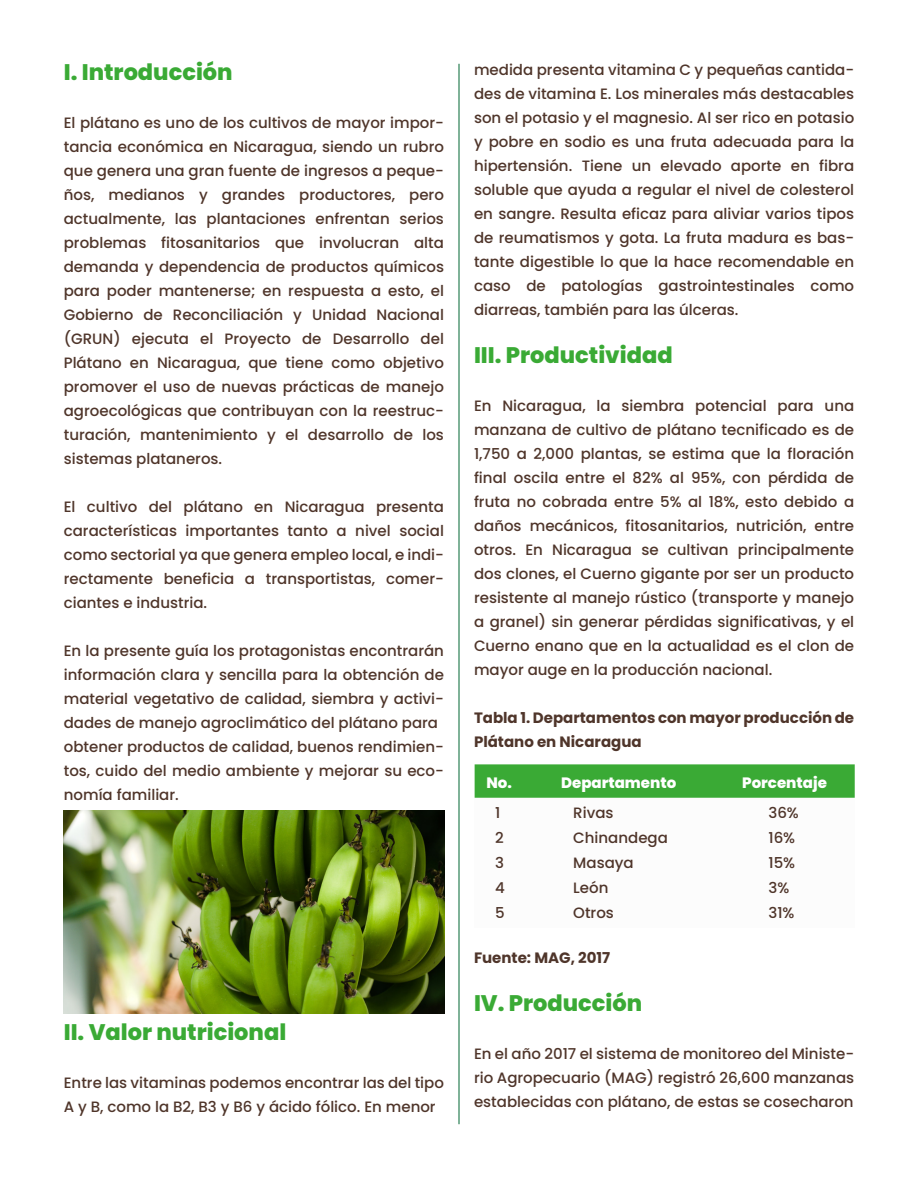
<style>
.page{position:relative;width:918px;height:1188px;background:#fff}
.page>*{position:absolute;margin:0;border:0;box-sizing:border-box;transform-origin:0 0}
.t1{font:800 22.5px "Poppins";color:#3aaa35}
.t2{font:500 15px/24px "Poppins";color:#4f352a;text-align:justify}
.t3{font:700 15px/24px "Poppins";color:#4f352a}
.t4{font:800 15px "Poppins";color:#fff}
</style>
<div class="page">
<hr style="left:459px;top:64px;width:1px;height:1060px;background:#063">
<div style="left:475px;top:764px;width:380px;height:34px;background:#3aaa35"></div>
<img style="left:64px;top:811px;width:380px;height:202px">
<h1 class="t1" style="left:64px;top:60px;width:170px">I. Introducción</h1>
<p class="t2" style="left:64px;top:111px;width:382px">El plátano es uno de los cultivos de mayor impor&shy;tancia económica en Nicaragua, siendo un rubro que genera una gran fuente de ingresos a peque&shy;ños, medianos y grandes productores, pero actualmente, las plantaciones enfrentan serios problemas fitosanitarios que involucran alta demanda y dependencia de productos químicos para poder mantenerse; en respuesta a esto, el Gobierno de Reconciliación y Unidad Nacional (GRUN) ejecuta el Proyecto de Desarrollo del Plátano en Nicaragua, que tiene como objetivo promover el uso de nuevas prácticas de manejo agroecológicas que contribuyan con la reestruc&shy;turación, mantenimiento y el desarrollo de los sistemas plataneros.</p>
<p class="t2" style="left:64px;top:495px;width:382px">El cultivo del plátano en Nicaragua presenta características importantes tanto a nivel social como sectorial ya que genera empleo local, e indi&shy;rectamente beneficia a transportistas, comer&shy;ciantes e industria.</p>
<p class="t2" style="left:64px;top:639px;width:382px;text-align:left">En la presente guía los protagonistas encontrarán información clara y sencilla para la obtención de material vegetativo de calidad, siembra y activi&shy;dades de manejo agroclimático del plátano para obtener productos de calidad, buenos rendimien&shy;tos, cuido del medio ambiente y mejorar su eco&shy;nomía familiar.</p>
<h1 class="t1" style="left:64px;top:1020px;width:224px">II. Valor nutricional</h1>
<p class="t2" style="left:64px;top:1071px;width:382px">Entre las vitaminas podemos encontrar las del tipo<br>A y B, como la B2, B3 y B6 y ácido fólico. En menor</p>
<p class="t2" style="left:474px;top:58px;width:382px">medida presenta vitamina C y pequeñas cantida&shy;des de vitamina E. Los minerales más destacables son el potasio y el magnesio. Al ser rico en potasio y pobre en sodio es una fruta adecuada para la hipertensión. Tiene un elevado aporte en fibra soluble que ayuda a regular el nivel de colesterol en sangre. Resulta eficaz para aliviar varios tipos de reumatismos y gota. La fruta madura es bas&shy;tante digestible lo que la hace recomendable en caso de patologías gastrointestinales como diarreas, también para las úlceras.</p>
<h1 class="t1" style="left:474px;top:342px;width:200px">III. Productividad</h1>
<p class="t2" style="left:474px;top:394px;width:382px">En Nicaragua, la siembra potencial para una manzana de cultivo de plátano tecnificado es de 1,750 a 2,000 plantas, se estima que la floración final oscila entre el 82% al 95%, con pérdida de fruta no cobrada entre 5% al 18%, esto debido a daños mecánicos, fitosanitarios, nutrición, entre otros. En Nicaragua se cultivan principalmente dos clones, el Cuerno gigante por ser un producto resistente al manejo rústico (transporte y manejo a granel) sin generar pérdidas significativas, y el Cuerno enano que en la actualidad es el clon de mayor auge en la producción nacional.</p>
<p class="t3" style="left:474px;top:706px;width:382px">Tabla 1. Departamentos con mayor producción de<br>Plátano en Nicaragua</p>
<p class="t4" style="left:486px;top:774px;width:27px">No.</p>
<p class="t4" style="left:561px;top:774px;width:117px">Departamento</p>
<p class="t4" style="left:742px;top:774px;width:86px">Porcentaje</p>
<p class="t2" style="left:495px;top:800px;width:11px;line-height:24.9px;text-align:left">1<br>2<br>3<br>4<br>5</p>
<p class="t2" style="left:573px;top:800px;width:96px;line-height:24.9px;text-align:left">Rivas<br>Chinandega<br>Masaya<br>León<br>Otros</p>
<p class="t2" style="left:768px;top:800px;width:32px;line-height:24.9px;text-align:left">36%<br>16%<br>15%<br>3%<br>31%</p>
<p class="t3" style="left:474px;top:946px;width:138px">Fuente: MAG, 2017</p>
<h1 class="t1" style="left:474px;top:990px;width:170px">IV. Producción</h1>
<p class="t2" style="left:474px;top:1042px;width:382px">En el año 2017 el sistema de monitoreo del Ministe&shy;rio Agropecuario (MAG) registró 26,600 manzanas establecidas con plátano, de estas se cosecharon</p>
</div>
